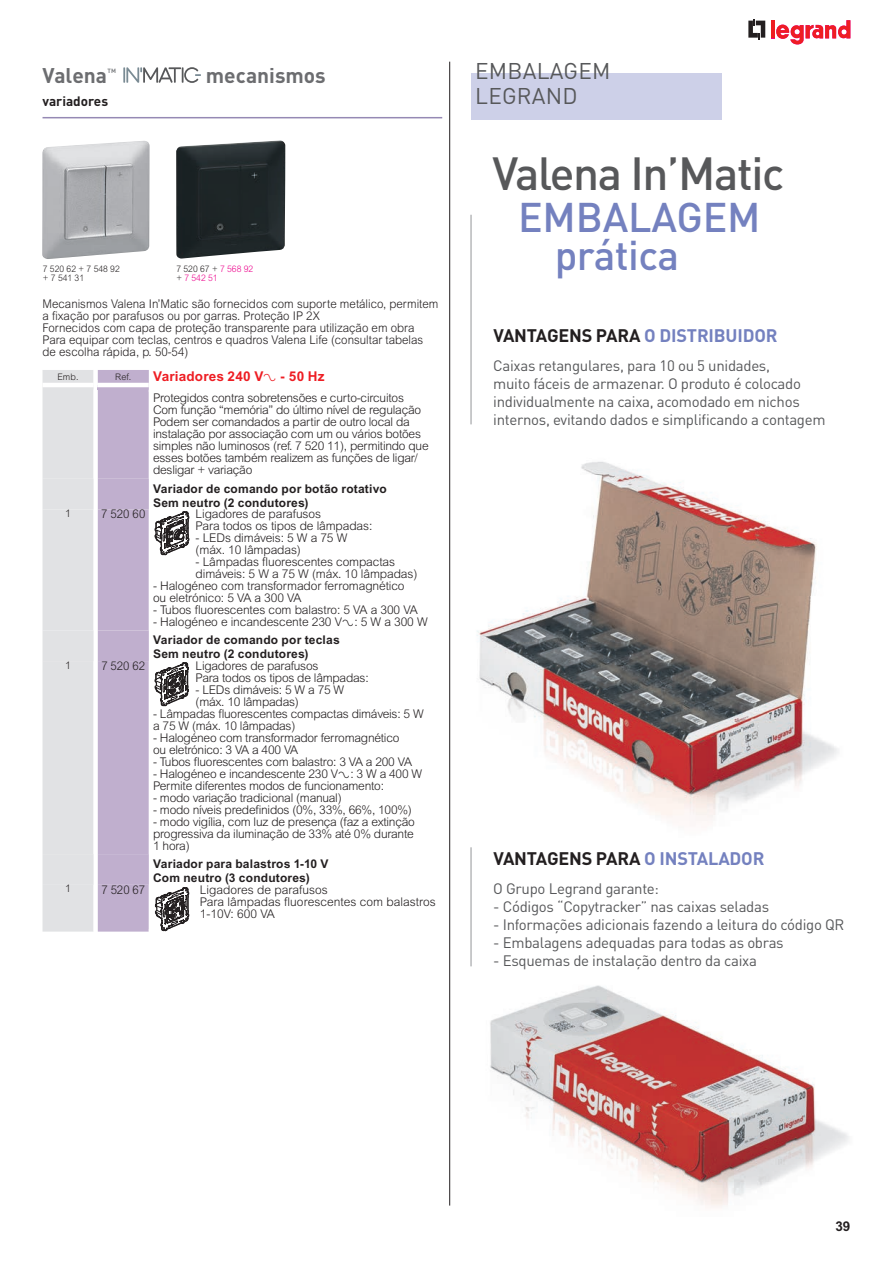
<style>
.page{position:relative;width:893px;height:1263px;background:#fff}
.page>*{position:absolute;margin:0;border:0;box-sizing:border-box;transform-origin:0 0}
.t1{font:500 45.9px "DIN Pro";letter-spacing:-.03em;color:#57585a}
.t2{font:500 40.95px/37.7px "DIN Pro";letter-spacing:-.01em;color:#7481bf}
.t3{font:22.5px/25.5px "DIN Pro";letter-spacing:.01em;color:#57585a}
.t4{font:700 21px "DIN Pro";color:#6c6d70}
.t5{font:700 18px "DIN Pro";letter-spacing:-.01em;color:#231f20}
.t6{font:15px/18px "DIN Pro";letter-spacing:-.02em;color:#57585a}
.t7{font:700 13.5px "Arial MT Std";letter-spacing:.015em;color:#ee1d23}
.t8{font:700 13.5px "DIN Pro";color:#231f20}
.t9{font:700 13.5px "Arial MT Std";color:#231f20}
.t10{font:300 12px/12px "Arial MT Std";letter-spacing:-.02em;color:#231f20}
.t11{font:300 12px/12px "Arial MT Std";color:#231f20;scale:.96 1}
.t12{font:700 12px/14.1px "Arial MT Std";letter-spacing:.015em;color:#231f20}
.t13{font:300 12px/12px "Arial MT Std";color:#231f20}
.t14{font:300 12px "Arial MT Std";letter-spacing:-.02em;color:#231f20;scale:.95 1}
.t15{font:300 10.5px "Arial MT Std";color:#231f20}
.t16{font:300 9px/9px "Arial MT Std";color:#ed028c;scale:.95 1}
.t17{font:300 9px/9px "Arial MT Std";color:#231f20;scale:.95 1}
.t18{font:300 9px "Arial MT Std";color:#231f20}
.t19{font:700 6.15px "DIN Pro";color:#808285}
.s1{color:#231f20}
.s2{font-family:"Legrand 2007";font-weight:400}
.s3{font-weight:700}
.s4{color:#7481bf}
</style>
<div class="page">
<hr style="left:43px;top:117px;width:399px;height:1px;background:#9589b4">
<svg style="left:748px;top:19px;width:17px;height:20px"></svg>
<hr style="left:771px;top:20px;width:4px;height:18px;background:#ee1d23">
<svg style="left:776px;top:20px;width:74px;height:25px"></svg>
<img style="left:490px;top:985px;width:359px;height:222px">
<img style="left:470px;top:462px;width:369px;height:425px">
<svg style="left:123px;top:67px;width:78px;height:16px"></svg>
<hr style="left:449px;top:62px;width:1px;height:1143px;background:#231f20">
<div style="left:471px;top:73px;width:250px;height:47px;background:#cdd0e8"></div>
<hr style="left:471px;top:215px;width:1px;height:209px;background:#939598">
<hr style="left:471px;top:847px;width:1px;height:119px;background:#939598">
<svg style="left:43px;top:370px;width:106px;height:561px;background:#d3cbdb"></svg>
<img style="left:42px;top:141px;width:108px;height:118px">
<svg style="left:155px;top:511px;width:34px;height:44px"></svg>
<svg style="left:155px;top:662px;width:34px;height:44px"></svg>
<svg style="left:155px;top:887px;width:34px;height:44px"></svg>
<img style="left:176px;top:140px;width:109px;height:119px">
<h3 class="t4" style="left:43px;top:61px;width:66px">Valena</h3>
<p class="t19" style="left:107px;top:66px;width:10px">TM</p>
<h3 class="t4" style="left:206px;top:61px;width:121px">mecanismos</h3>
<p class="t8" style="left:43px;top:92px;width:67px">variadores</p>
<p class="t16" style="left:176px;top:265px;width:82px"><span class="s1">7 520 67 +</span> 7 568 92 <span class="s1">+</span> 7 542 51</p>
<p class="t11" style="left:43px;top:297px;width:414px">Mecanismos Valena In’Matic são fornecidos com suporte metálico, permitem a fixação por parafusos ou por garras. Proteção IP 2X<br>Fornecidos com capa de proteção transparente para utilização em obra Para equipar com teclas, centros e quadros Valena Life (consultar tabelas de escolha rápida, p. 50-54)</p>
<p class="t17" style="left:43px;top:265px;width:82px">7 520 62 + 7 548 92 + 7 541 31</p>
<p class="t18" style="left:57px;top:371px;width:23px">Emb.</p>
<p class="t18" style="left:115px;top:371px;width:18px">Ref.</p>
<p class="t7" style="left:153px;top:369px;width:173px">Variadores 240 V<span class="s2">A</span> - 50 Hz</p>
<p class="t10" style="left:153px;top:392px;width:277px">Protegidos contra sobretensões e curto-circuitos Com função “memória” do último nível de regulação Podem ser comandados a partir de outro local da instalação por associação com um ou vários botões simples não luminosos (ref. 7 520 11), permitindo que esses botões também realizem as funções de ligar/ desligar + variação</p>
<p class="t12" style="left:153px;top:481px;width:235px">Variador de comando por botão rotativo<br>Sem neutro (2 condutores)</p>
<p class="t15" style="left:65px;top:507px;width:7px">1</p>
<p class="t14" style="left:101px;top:507px;width:48px">7 520 60</p>
<p class="t10" style="left:196px;top:508px;width:178px">Ligadores de parafusos<br>Para todos os tipos de lâmpadas:</p>
<p class="t10" style="left:196px;top:532px;width:153px">- LEDs dimáveis: 5 W a 75 W (máx. 10 lâmpadas)</p>
<p class="t10" style="left:196px;top:556px;width:223px">- Lâmpadas fluorescentes compactas dimáveis: 5 W a 75 W (máx. 10 lâmpadas)</p>
<p class="t10" style="left:153px;top:580px;width:253px">- Halogéneo com transformador ferromagnético ou eletrónico: 5 VA a 300 VA</p>
<p class="t10" style="left:153px;top:604px;width:266px">- Tubos fluorescentes com balastro: 5 VA a 300 VA</p>
<p class="t10" style="left:153px;top:613px;width:276px;line-height:18px">- Halogéneo e incandescente 230 V<span class="s2">A</span>: 5 W a 300 W<br><span class="s3">Variador de comando por teclas</span></p>
<p class="t12" style="left:153px;top:647px;width:157px">Sem neutro (2 condutores)</p>
<p class="t15" style="left:65px;top:659px;width:7px">1</p>
<p class="t14" style="left:101px;top:659px;width:48px">7 520 62</p>
<p class="t10" style="left:196px;top:660px;width:175px">Ligadores de parafusos<br>Para todos os tipos de lâmpadas:</p>
<p class="t10" style="left:196px;top:684px;width:150px">- LEDs dimáveis: 5 W a 75 W (máx. 10 lâmpadas)</p>
<p class="t10" style="left:153px;top:708px;width:272px">- Lâmpadas fluorescentes compactas dimáveis: 5 W a 75 W (máx. 10 lâmpadas)</p>
<p class="t10" style="left:153px;top:732px;width:248px">- Halogéneo com transformador ferromagnético ou eletrónico: 3 VA a 400 VA</p>
<p class="t10" style="left:153px;top:756px;width:260px">- Tubos fluorescentes com balastro: 3 VA a 200 VA</p>
<p class="t10" style="left:153px;top:768px;width:271px">- Halogéneo e incandescente 230 V<span class="s2">A</span>: 3 W a 400 W<br>Permite diferentes modos de funcionamento:</p>
<p class="t10" style="left:153px;top:792px;width:190px">- modo variação tradicional (manual)</p>
<p class="t10" style="left:153px;top:804px;width:260px">- modo níveis predefinidos (0%, 33%, 66%, 100%)</p>
<p class="t10" style="left:153px;top:816px;width:263px;text-align:justify">- modo vigília, com luz de presença (faz a extinção progressiva da iluminação de 33% até 0% durante 1 hora)</p>
<p class="t12" style="left:153px;top:856px;width:177px">Variador para balastros 1-10 V<br>Com neutro (3 condutores)</p>
<p class="t15" style="left:65px;top:883px;width:7px">1</p>
<p class="t14" style="left:101px;top:882px;width:48px">7 520 67</p>
<p class="t13" style="left:200px;top:883px;width:237px">Ligadores de parafusos<br>Para lâmpadas fluorescentes com balastros<br>1-10V: 600 VA</p>
<h3 class="t3" style="left:475px;top:57px;width:137px">EMBALAGEM<br>LEGRAND</h3>
<h1 class="t1" style="left:492px;top:142px;width:293px">Valena In’Matic</h1>
<h2 class="t2" style="left:555px;top:197px;width:207px;text-indent:-37px">EMBALAGEM prática</h2>
<h3 class="t5" style="left:493px;top:323px;width:286px">VANTAGENS PARA <span class="s4">O DISTRIBUIDOR</span></h3>
<p class="t6" style="left:493px;top:356px;width:334px">Caixas retangulares, para 10 ou 5 unidades,<br>muito fáceis de armazenar. O produto é colocado individualmente na caixa, acomodado em nichos internos, evitando dados e simplificando a contagem</p>
<h3 class="t5" style="left:493px;top:846px;width:273px">VANTAGENS PARA <span class="s4">O INSTALADOR</span></h3>
<p class="t6" style="left:493px;top:879px;width:167px">O Grupo Legrand garante:</p>
<p class="t6" style="left:493px;top:897px;width:277px">- Códigos “Copytracker” nas caixas seladas</p>
<p class="t6" style="left:493px;top:915px;width:353px">- Informações adicionais fazendo a leitura do código QR</p>
<p class="t6" style="left:493px;top:933px;width:292px">- Embalagens adequadas para todas as obras</p>
<p class="t6" style="left:493px;top:951px;width:265px">- Esquemas de instalação dentro da caixa</p>
<p class="t9" style="left:835px;top:1218px;width:17px">39</p>
</div>
